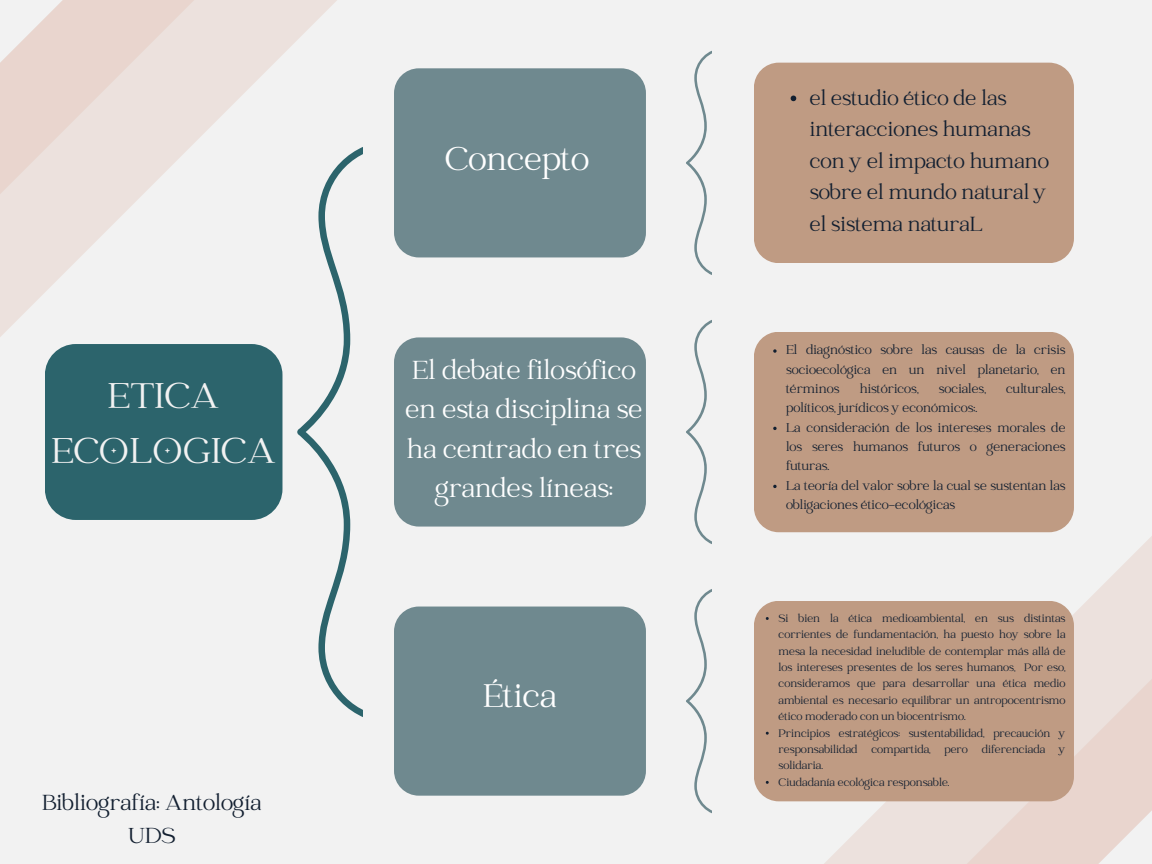
<style>
.page{position:relative;width:1152px;height:864px;background:#f2f2f2}
.page>*{position:absolute;margin:0;border:0;box-sizing:border-box;transform-origin:0 0}
.t1{font:39.45px/55.2px "Catchy Mager";color:#f2f2f2;text-align:center}
.t2{font:36px "Catchy Mager";color:#fff}
.t3{font:28.8px/39.5px "Catchy Mager";color:#fff;text-align:center}
.t4{font:24px/32.7px "Catchy Mager";color:#121f30;text-align:center}
.t5{font:22.5px/31.5px "Catchy Mager";color:#121f30}
.t6{font:13.95px/19.4px "Catchy Mager";color:#121f30;text-align:justify}
.t7{font:12px/16.4px "Catchy Mager";color:#121f30;text-align:justify}
</style>
<div class="page">
<svg style="left:297px;top:147px;width:65px;height:570px"></svg>
<div style="left:45px;top:344px;width:237px;height:176px;background:#2c646c;border-radius:31px"></div>
<div style="left:394px;top:607px;width:252px;height:189px;background:#6f898f;border-radius:25px"></div>
<svg style="left:686px;top:50px;width:26px;height:225px"></svg>
<svg style="left:686px;top:320px;width:26px;height:224px"></svg>
<svg style="left:686px;top:589px;width:26px;height:225px"></svg>
<svg style="left:818px;top:532px;width:334px;height:332px"></svg>
<svg style="left:961px;top:666px;width:191px;height:198px;background:#ead9d4"></svg>
<div style="left:754px;top:601px;width:320px;height:200px;background:#bf9b83;border-radius:25px"></div>
<div style="left:394px;top:337px;width:252px;height:190px;background:#6f898f;border-radius:25px"></div>
<div style="left:394px;top:68px;width:252px;height:189px;background:#6f898f;border-radius:25px"></div>
<div style="left:754px;top:332px;width:320px;height:200px;background:#bf9b83;border-radius:25px"></div>
<div style="left:754px;top:63px;width:320px;height:200px;background:#bf9b83;border-radius:25px"></div>
<svg style="left:0;top:0;width:337px;height:337px"></svg>
<svg style="left:0;top:0;width:194px;height:203px;background:#ebddd8"></svg>
<svg style="left:773px;top:349px;width:4px;height:4px"></svg>
<svg style="left:773px;top:427px;width:4px;height:3px"></svg>
<svg style="left:773px;top:485px;width:4px;height:3px"></svg>
<svg style="left:791px;top:96px;width:5px;height:5px"></svg>
<p class="t1" style="left:51px;top:371px;width:226px">ETICA<br>ECOLOGICA</p>
<p class="t4" style="left:42px;top:788px;width:221px">Bibliografía: Antología<br>UDS</p>
<p class="t2" style="left:445px;top:141px;width:146px">Concepto</p>
<p class="t3" style="left:406px;top:352px;width:239px">El debate filosófico en esta disciplina se ha centrado en tres grandes líneas:</p>
<h1 class="t2" style="left:483px;top:679px;width:75px">Ética</h1>
<p class="t5" style="left:810px;top:84px;width:241px">el estudio ético de las interacciones humanas con y el impacto humano sobre el mundo natural y el sistema naturaL</p>
<h2 class="t6" style="left:786px;top:341px;width:281px">El diagnóstico sobre las causas de la crisis socioecológica en un nivel planetario, en términos</h2>
<h2 class="t6" style="left:860px;top:380px;width:61px">históricos,</h2>
<h2 class="t6" style="left:939px;top:380px;width:49px">sociales,</h2>
<h2 class="t6" style="left:1006px;top:380px;width:61px">culturales,</h2>
<h2 class="t6" style="left:786px;top:399px;width:193px">políticos, jurídicos y económicos;.</h2>
<p class="t6" style="left:786px;top:419px;width:281px">La consideración de los intereses morales de los seres humanos futuros o generaciones futuras.</p>
<p class="t6" style="left:786px;top:477px;width:281px">La teoría del valor sobre la cual se sustentan las obligaciones ético-ecológicas</p>
<h4 class="t7" style="left:779px;top:611px;width:289px">Si bien la ética medioambiental, en sus distintas corrientes de fundamentación, ha puesto hoy sobre la mesa la necesidad ineludible de contemplar más allá de los intereses presentes de los seres humanos, Por eso, consideramos que para desarrollar una ética medio ambiental es necesario equilibrar un antropocentrismo ético moderado con un biocentrismo.</h4>
<h2 class="t7" style="left:779px;top:726px;width:289px">Principios estratégicos: sustentabilidad, precaución y responsabilidad compartida, pero diferenciada y solidaria.</h2>
<h3 class="t7" style="left:779px;top:775px;width:172px">Ciudadanía ecológica responsable.</h3>
</div>
